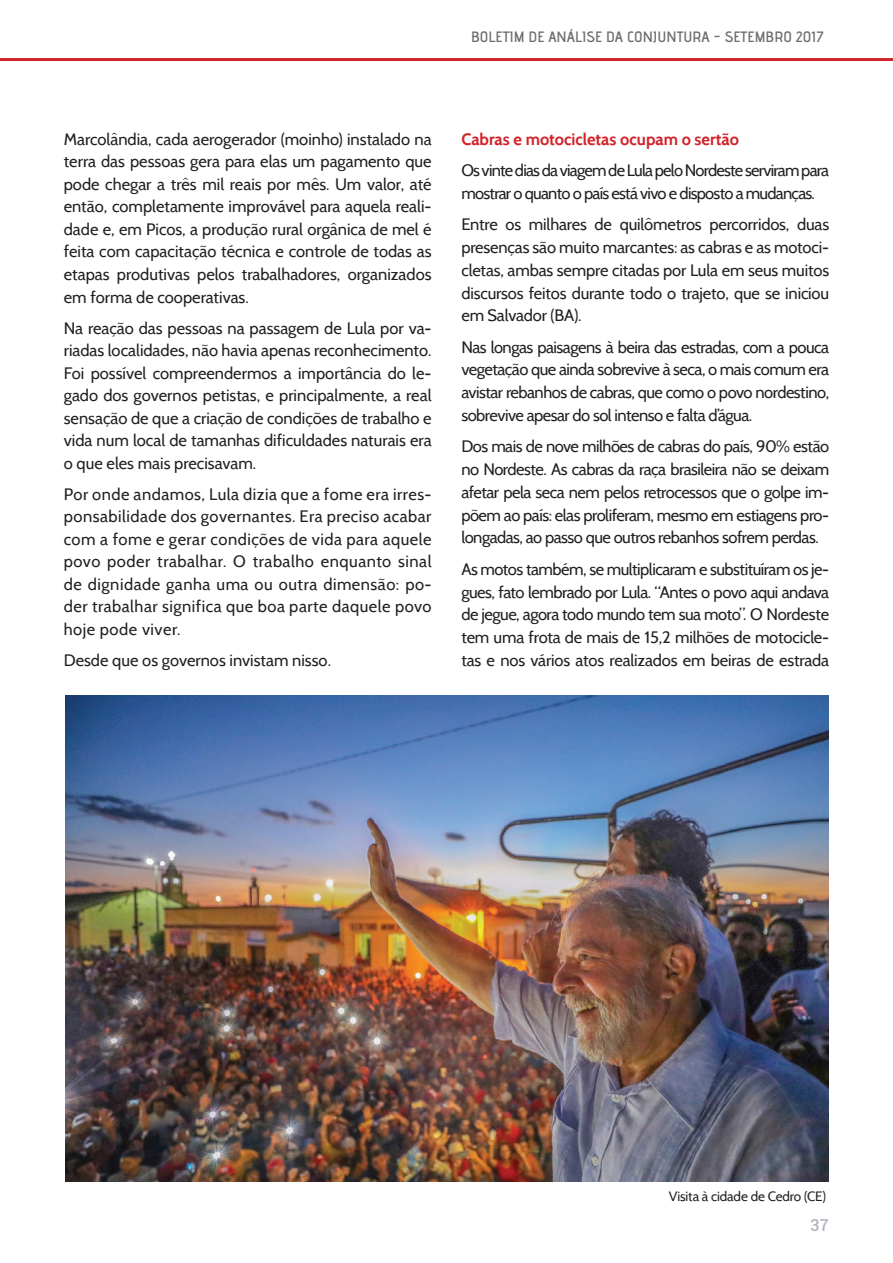
<style>
.page{position:relative;width:893px;height:1263px;background:#fff}
.page>*{position:absolute;margin:0;border:0;box-sizing:border-box;transform-origin:0 0}
.t1{font:16.5px/22.5px "Cabin";letter-spacing:-.01em;color:#231f20;text-align:justify}
.t2{font:16.5px/22.8px "Cabin";letter-spacing:-.045em;color:#231f20}
.t3{font:700 16.5px "Cabin";color:#d1232a}
.t4{font:500 16.5px "Roboto";color:#b1b5be}
.t5{font:15px "advent Bd 2";color:#6c6d70;scale:1.05 1}
.t6{font:13.5px "Cabin";letter-spacing:-.01em;color:#231f20}
</style>
<div class="page">
<hr style="left:0;top:58px;width:893px;height:3px;background:#d1232a">
<img style="left:65px;top:695px;width:763px;height:487px">
<p class="t5" style="left:471px;top:28px;width:337px">BOLETIM DE ANÁLISE DA CONJUNTURA - SETEMBRO 2017</p>
<p class="t1" style="left:64px;top:128px;width:369px">Marcolândia, cada aerogerador (moinho) instalado na terra das pessoas gera para elas um pagamento que pode chegar a três mil reais por mês. Um valor, até então, completamente improvável para aquela reali&shy;dade e, em Picos, a produção rural orgânica de mel é feita com capacitação técnica e controle de todas as etapas produtivas pelos trabalhadores, organizados em forma de cooperativas.</p>
<p class="t1" style="left:64px;top:316px;width:369px">Na reação das pessoas na passagem de Lula por va&shy;riadas localidades, não havia apenas reconhecimento.<br>Foi possível compreendermos a importância do le&shy;gado dos governos petistas, e principalmente, a real sensação de que a criação de condições de trabalho e vida num local de tamanhas dificuldades naturais era o que eles mais precisavam.</p>
<p class="t1" style="left:64px;top:483px;width:369px">Por onde andamos, Lula dizia que a fome era irres&shy;ponsabilidade dos governantes. Era preciso acabar com a fome e gerar condições de vida para aquele povo poder trabalhar. O trabalho enquanto sinal de dignidade ganha uma ou outra dimensão: po&shy;der trabalhar significa que boa parte daquele povo hoje pode viver.</p>
<p class="t1" style="left:64px;top:649px;width:269px">Desde que os governos invistam nisso.</p>
<p class="t3" style="left:461px;top:129px;width:279px">Cabras e motocicletas ocupam o sertão</p>
<p class="t2" style="left:461px;top:159px;width:369px">Os vinte dias da viagem de Lula pelo Nordeste serviram para mostrar o quanto o país está vivo e disposto a mudanças.</p>
<p class="t1" style="left:461px;top:213px;width:369px">Entre os milhares de quilômetros percorridos, duas presenças são muito marcantes: as cabras e as motoci&shy;cletas, ambas sempre citadas por Lula em seus muitos discursos feitos durante todo o trajeto, que se iniciou em Salvador (BA).</p>
<p class="t1" style="left:461px;top:335px;width:369px">Nas longas paisagens à beira das estradas, com a pouca vegetação que ainda sobrevive à seca, o mais comum era avistar rebanhos de cabras, que como o povo nordestino, sobrevive apesar do sol intenso e falta d’água.</p>
<p class="t1" style="left:461px;top:435px;width:369px">Dos mais de nove milhões de cabras do país, 90% estão no Nordeste. As cabras da raça brasileira não se deixam afetar pela seca nem pelos retrocessos que o golpe im&shy;põem ao país: elas proliferam, mesmo em estiagens pro&shy;longadas, ao passo que outros rebanhos sofrem perdas.</p>
<p class="t1" style="left:461px;top:557px;width:369px">As motos também, se multiplicaram e substituíram os je&shy;gues, fato lembrado por Lula. “Antes o povo aqui andava de jegue, agora todo mundo tem sua moto”. O Nordeste tem uma frota de mais de 15,2 milhões de motocicle&shy;tas e nos vários atos realizados em beiras de estrada</p>
<p class="t6" style="left:669px;top:1187px;width:159px">Visita à cidade de Cedro (CE)</p>
<p class="t4" style="left:810px;top:1214px;width:20px">37</p>
</div>
